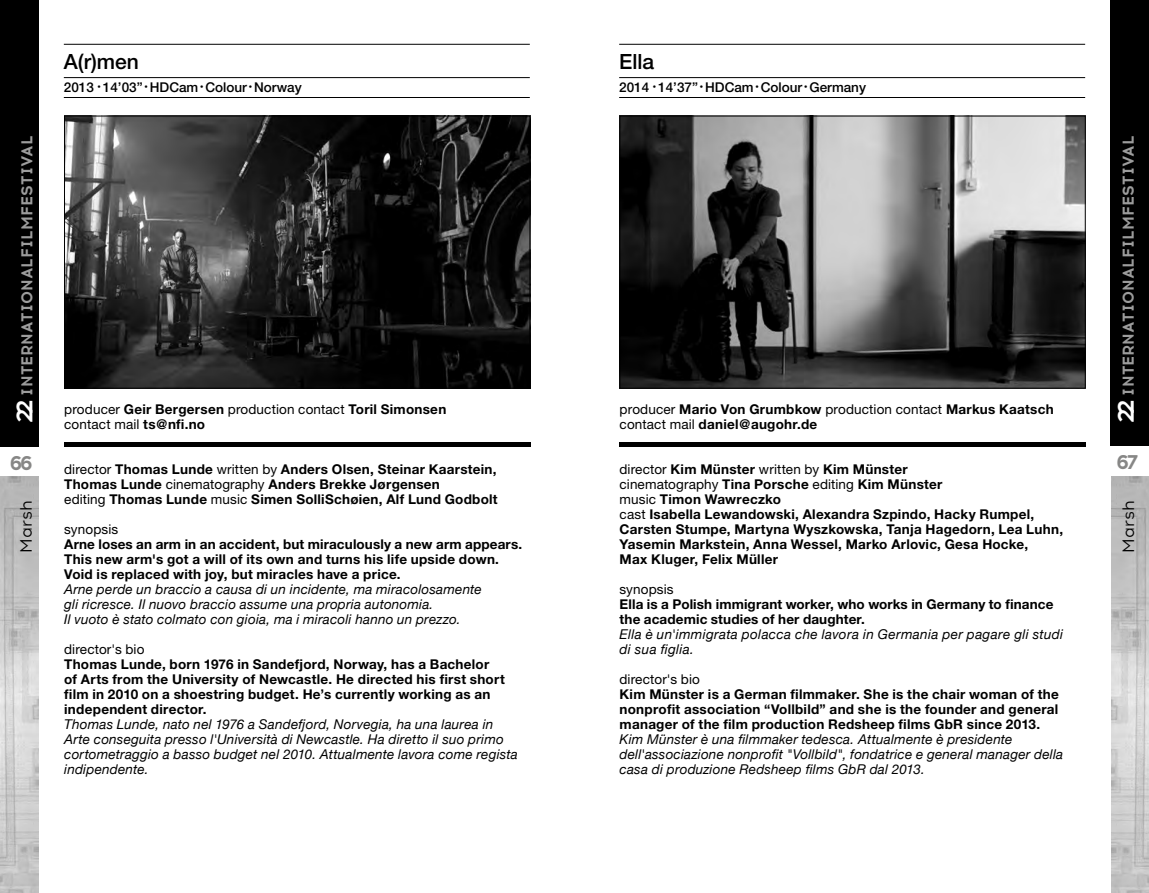
<style>
.page{position:relative;width:1149px;height:893px;background:#fff}
.page>*{position:absolute;margin:0;border:0;box-sizing:border-box;transform-origin:0 0}
.t1{font:500 21px "Helvetica Neue";color:#000}
.t2{font:700 20.25px "Acrom";color:#878786}
.t3{font:16.5px "Acrom";color:#000}
.t4{font:700 15.75px "Acrom";letter-spacing:.01em;color:#9c9c9c}
.t5{font:700 13.5px/15px "Helvetica Neue";letter-spacing:.02em;color:#000}
.t6{font:italic 13.5px/15px "Helvetica Neue";letter-spacing:.015em;color:#000}
.t7{font:13.5px/15px "Helvetica Neue";letter-spacing:.01em;color:#000}
.t8{font:500 13.5px "Helvetica Neue";color:#000}
.s1{font-size:22.5px;color:#fff}
.s2{font-weight:700}
.s3{font-weight:400}
</style>
<div class="page">
<div style="left:0;top:0;width:38px;height:446px;background:#000"></div>
<div style="left:1110px;top:0;width:38px;height:446px;background:#000"></div>
<img style="left:0;top:476px;width:38px;height:417px">
<img style="left:1111px;top:477px;width:37px;height:416px">
<hr style="left:619px;top:44px;width:465px;height:1px;background:#000">
<hr style="left:619px;top:77px;width:465px;height:1px;background:#000">
<hr style="left:619px;top:97px;width:465px;height:1px;background:#000">
<img style="left:621px;top:118px;width:462px;height:268px">
<div style="left:619px;top:116px;width:466px;height:272px;border:1px solid #000"></div>
<div style="left:619px;top:442px;width:466px;height:5px;background:#000"></div>
<hr style="left:64px;top:44px;width:465px;height:1px;background:#000">
<hr style="left:64px;top:77px;width:465px;height:1px;background:#000">
<hr style="left:64px;top:97px;width:465px;height:1px;background:#000">
<img style="left:66px;top:118px;width:462px;height:268px">
<div style="left:64px;top:116px;width:466px;height:272px;border:1px solid #000"></div>
<div style="left:64px;top:442px;width:466px;height:5px;background:#000"></div>
<p class="t4" style="left:16px;top:423px;width:288px;rotate:-90deg"><span class="s1">22</span> INTERNATIONALFILMFESTIVAL</p>
<h1 class="t1" style="left:64px;top:49px;width:77px">A(r)men</h1>
<p class="t8" style="left:64px;top:79px;width:239px">2013 <sup>•</sup> 14’03” <sup>•</sup> HDCam <sup>•</sup> Colour <sup>•</sup> Norway</p>
<p class="t7" style="left:64px;top:402px;width:383px">producer <span class="s2">Geir Bergersen</span> production contact <span class="s2">Toril Simonsen </span>contact mail <span class="s2">ts@nfi.no</span></p>
<h1 class="t1" style="left:619px;top:49px;width:37px">Ella</h1>
<p class="t8" style="left:619px;top:79px;width:248px">2014 <sup>•</sup> 14’37” <sup>•</sup> HDCam <sup>•</sup> Colour <sup>•</sup> Germany</p>
<p class="t5" style="left:619px;top:401px;width:435px"><span class="s3">producer</span> Mario Von Grumbkow <span class="s3">production contact</span> Markus Kaatsch <span class="s3">contact mail</span> daniel@augohr.de</p>
<p class="t4" style="left:1116px;top:423px;width:288px;rotate:-90deg"><span class="s1">22</span> INTERNATIONALFILMFESTIVAL</p>
<h2 class="t2" style="left:10px;top:449px;width:25px">66</h2>
<h2 class="t2" style="left:1116px;top:448px;width:23px">67</h2>
<p class="t5" style="left:64px;top:461px;width:435px"><span class="s3">director</span> Thomas Lunde <span class="s3">written by</span> Anders Olsen, Steinar Kaarstein,<br>Thomas Lunde <span class="s3">cinematography</span> Anders Brekke Jørgensen<br><span class="s3">editing</span> Thomas Lunde <span class="s3">music</span> Simen SolliSchøien, Alf Lund Godbolt</p>
<p class="t7" style="left:64px;top:521px;width:55px">synopsis</p>
<p class="t5" style="left:64px;top:536px;width:459px">Arne loses an arm in an accident, but miraculously a new arm appears.<br>This new arm's got a will of its own and turns his life upside down.<br>Void is replaced with joy, but miracles have a price.</p>
<p class="t6" style="left:64px;top:582px;width:419px">Arne perde un braccio a causa di un incidente, ma miracolosamente gli ricresce. Il nuovo braccio assume una propria autonomia.<br>Il vuoto è stato colmato con gioia, ma i miracoli hanno un prezzo.</p>
<p class="t7" style="left:64px;top:641px;width:82px">director's bio</p>
<p class="t5" style="left:64px;top:656px;width:442px">Thomas Lunde, born 1976 in Sandefjord, Norway, has a Bachelor of Arts from the University of Newcastle. He directed his first short film in 2010 on a shoestring budget. He’s currently working as an independent director.</p>
<p class="t6" style="left:64px;top:717px;width:455px">Thomas Lunde, nato nel 1976 a Sandefjord, Norvegia, ha una laurea in Arte conseguita presso l'Università di Newcastle. Ha diretto il suo primo cortometraggio a basso budget nel 2010. Attualmente lavora come regista indipendente.</p>
<p class="t5" style="left:619px;top:461px;width:445px"><span class="s3">director</span> Kim Münster <span class="s3">written by</span> Kim Münster<br><span class="s3">cinematography</span> Tina Porsche <span class="s3">editing</span> Kim Münster<br><span class="s3">music</span> Timon Wawreczko<br><span class="s3">cast</span> Isabella Lewandowski, Alexandra Szpindo, Hacky Rumpel, Carsten Stumpe, Martyna Wyszkowska, Tanja Hagedorn, Lea Luhn, Yasemin Markstein, Anna Wessel, Marko Arlovic, Gesa Hocke,<br>Max Kluger, Felix Müller</p>
<p class="t7" style="left:619px;top:581px;width:55px">synopsis</p>
<p class="t5" style="left:619px;top:596px;width:435px">Ella is a Polish immigrant worker, who works in Germany to finance the academic studies of her daughter.</p>
<p class="t6" style="left:619px;top:627px;width:445px">Ella è un'immigrata polacca che lavora in Germania per pagare gli studi di sua figlia.</p>
<p class="t7" style="left:619px;top:671px;width:82px">director's bio</p>
<p class="t5" style="left:619px;top:686px;width:440px;text-align:justify">Kim Münster is a German filmmaker. She is the chair woman of the nonprofit association “Vollbild” and she is the founder and general manager of the film production Redsheep films GbR since 2013.</p>
<p class="t6" style="left:619px;top:732px;width:445px">Kim Münster è una filmmaker tedesca. Attualmente è presidente dell'associazione nonprofit "Vollbild", fondatrice e general manager della casa di produzione Redsheep films GbR dal 2013.</p>
<p class="t3" style="left:16px;top:553px;width:54px;rotate:-90deg">Marsh</p>
<p class="t3" style="left:1117px;top:553px;width:54px;rotate:-90deg">Marsh</p>
</div>
